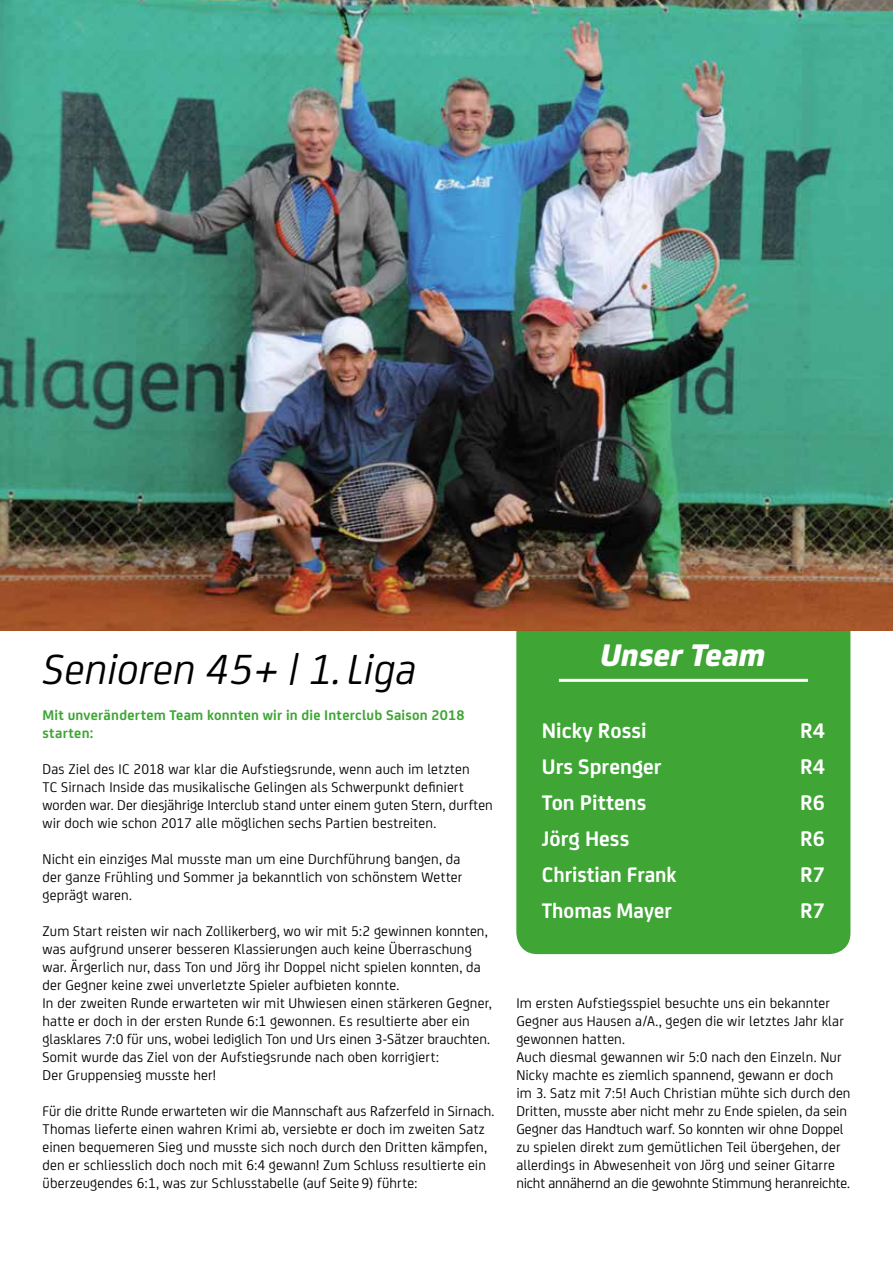
<style>
.page{position:relative;width:893px;height:1263px;background:#fff}
.page>*{position:absolute;margin:0;border:0;box-sizing:border-box;transform-origin:0 0}
.t1{font:italic 45px "FS Joey";color:#000}
.t2{font:italic 800 33.45px "FS Joey";color:#fff}
.t3{font:700 22.5px "FS Joey";color:#fff}
.t4{font:700 22.5px "FS Joey";color:#fff;scale:.96 1}
.t5{font:15px/18px "FS Joey";letter-spacing:.01em;color:#000}
.t6{font:700 15px/18px "FS Joey";letter-spacing:.015em;color:#3fa535}
</style>
<div class="page">
<div style="left:516px;top:630px;width:334px;height:324px;background:#3fa535"></div>
<hr style="left:559px;top:679px;width:249px;height:3px;background:#fff">
<img style="left:0;top:0;width:893px;height:630px">
<h1 class="t1" style="left:43px;top:638px;width:375px">Senioren 45+ | 1.Liga</h1>
<p class="t6" style="left:43px;top:705px;width:423px">Mit unverändertem Team konnten wir in die Interclub Saison 2018 starten:</p>
<p class="t5" style="left:43px;top:759px;width:452px">Das Ziel des IC 2018 war klar die Aufstiegsrunde, wenn auch im letzten<br>TC Sirnach Inside das musikalische Gelingen als Schwerpunkt definiert worden war. Der diesjährige Interclub stand unter einem guten Stern, durften wir doch wie schon 2017 alle möglichen sechs Partien bestreiten.</p>
<p class="t5" style="left:43px;top:849px;width:421px">Nicht ein einziges Mal musste man um eine Durchführung bangen, da der ganze Frühling und Sommer ja bekanntlich von schönstem Wetter geprägt waren.</p>
<p class="t5" style="left:43px;top:921px;width:451px">Zum Start reisten wir nach Zollikerberg, wo wir mit 5:2 gewinnen konnten, was aufgrund unserer besseren Klassierungen auch keine Überraschung war. Ärgerlich nur, dass Ton und Jörg ihr Doppel nicht spielen konnten, da der Gegner keine zwei unverletzte Spieler aufbieten konnte.<br>In der zweiten Runde erwarteten wir mit Uhwiesen einen stärkeren Gegner, hatte er doch in der ersten Runde 6:1 gewonnen. Es resultierte aber ein glasklares 7:0 für uns, wobei lediglich Ton und Urs einen 3-Sätzer brauchten.<br>Somit wurde das Ziel von der Aufstiegsrunde nach oben korrigiert:<br>Der Gruppensieg musste her!</p>
<p class="t5" style="left:43px;top:1101px;width:453px">Für die dritte Runde erwarteten wir die Mannschaft aus Rafzerfeld in Sirnach.<br>Thomas lieferte einen wahren Krimi ab, versiebte er doch im zweiten Satz einen bequemeren Sieg und musste sich noch durch den Dritten kämpfen, den er schliesslich doch noch mit 6:4 gewann! Zum Schluss resultierte ein überzeugendes 6:1, was zur Schlusstabelle (auf Seite 9) führte:</p>
<h2 class="t2" style="left:601px;top:628px;width:167px">Unser Team</h2>
<h3 class="t3" style="left:542px;top:714px;width:106px">Nicky Rossi</h3>
<h3 class="t3" style="left:800px;top:714px;width:26px">R4</h3>
<h3 class="t3" style="left:542px;top:750px;width:121px">Urs Sprenger</h3>
<h3 class="t3" style="left:800px;top:750px;width:26px">R4</h3>
<h3 class="t3" style="left:542px;top:786px;width:106px">Ton Pittens</h3>
<h3 class="t3" style="left:800px;top:786px;width:26px">R6</h3>
<h3 class="t3" style="left:542px;top:822px;width:89px">Jörg Hess</h3>
<h3 class="t3" style="left:800px;top:822px;width:26px">R6</h3>
<h3 class="t4" style="left:542px;top:858px;width:142px">Christian Frank</h3>
<h3 class="t3" style="left:800px;top:858px;width:26px">R7</h3>
<h3 class="t4" style="left:542px;top:894px;width:137px">Thomas Mayer</h3>
<h3 class="t3" style="left:800px;top:894px;width:26px">R7</h3>
<p class="t5" style="left:516px;top:993px;width:336px">Im ersten Aufstiegsspiel besuchte uns ein bekannter Gegner aus Hausen a/A., gegen die wir letztes Jahr klar gewonnen hatten.<br>Auch diesmal gewannen wir 5:0 nach den Einzeln. Nur Nicky machte es ziemlich spannend, gewann er doch im 3. Satz mit 7:5! Auch Christian mühte sich durch den Dritten, musste aber nicht mehr zu Ende spielen, da sein Gegner das Handtuch warf. So konnten wir ohne Doppel zu spielen direkt zum gemütlichen Teil übergehen, der allerdings in Abwesenheit von Jörg und seiner Gitarre nicht annähernd an die gewohnte Stimmung heranreichte.</p>
</div>
